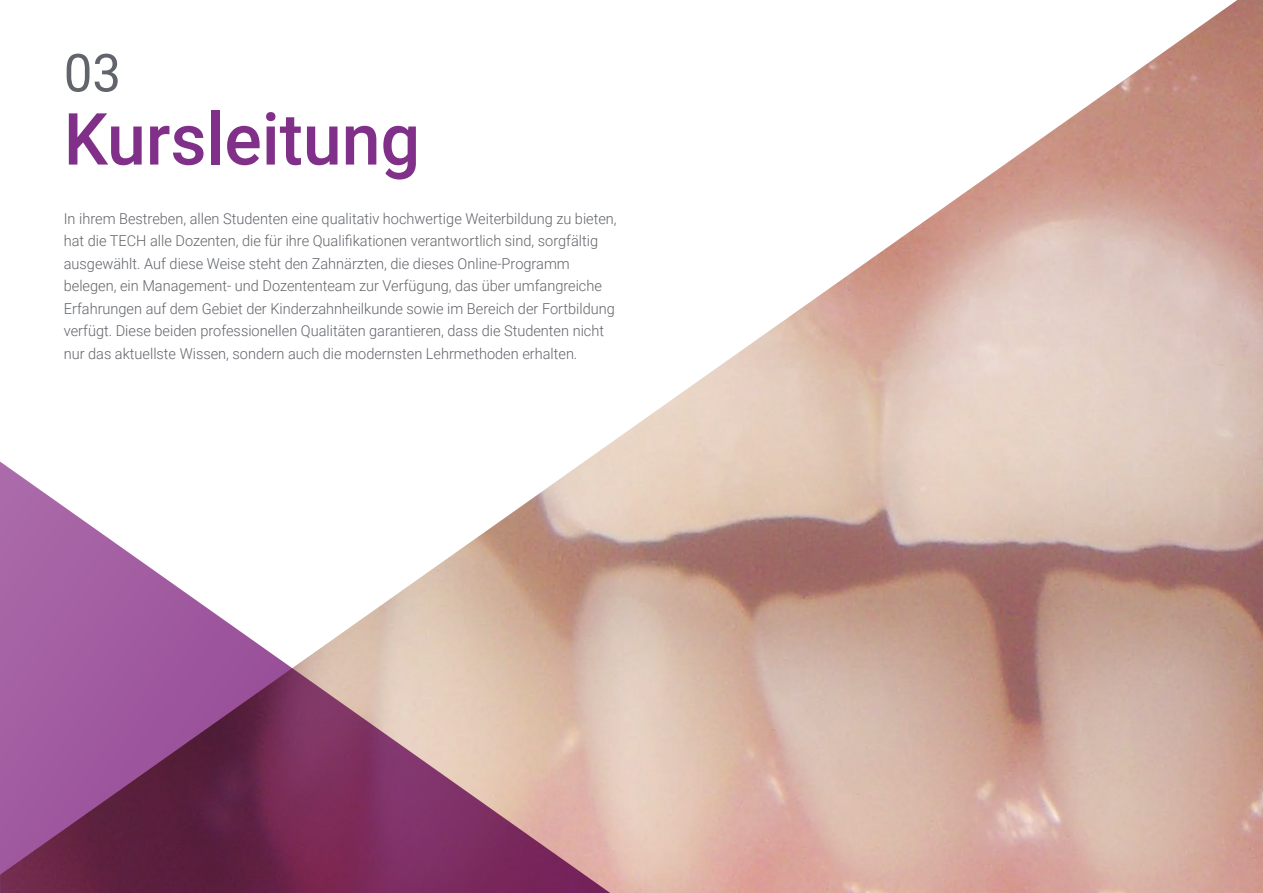
<style>
.page{position:relative;width:1263px;height:893px;background:#fff}
.page>*{position:absolute;margin:0;border:0;box-sizing:border-box;transform-origin:0 0}
.t1{font:500 72px "Roboto";color:#813089}
.t2{font:52.5px "Roboto";color:#61646a}
.t3{font:300 15px/22.5px "Roboto";color:#61646a}
</style>
<div class="page">
<img style="left:607px;top:0;width:656px;height:893px">
<svg style="left:0;top:446px;width:640px;height:447px"></svg>
<h2 class="t2" style="left:64px;top:36px;width:59px">03</h2>
<h1 class="t1" style="left:64px;top:89px;width:358px">Kursleitung</h1>
<p class="t3" style="left:64px;top:207px;width:554px">In ihrem Bestreben, allen Studenten eine qualitativ hochwertige Weiterbildung zu bieten, hat die TECH alle Dozenten, die für ihre Qualifikationen verantwortlich sind, sorgfältig ausgewählt. Auf diese Weise steht den Zahnärzten, die dieses Online-Programm belegen, ein Management- und Dozententeam zur Verfügung, das über umfangreiche Erfahrungen auf dem Gebiet der Kinderzahnheilkunde sowie im Bereich der Fortbildung verfügt. Diese beiden professionellen Qualitäten garantieren, dass die Studenten nicht nur das aktuellste Wissen, sondern auch die modernsten Lehrmethoden erhalten.</p>
</div>
